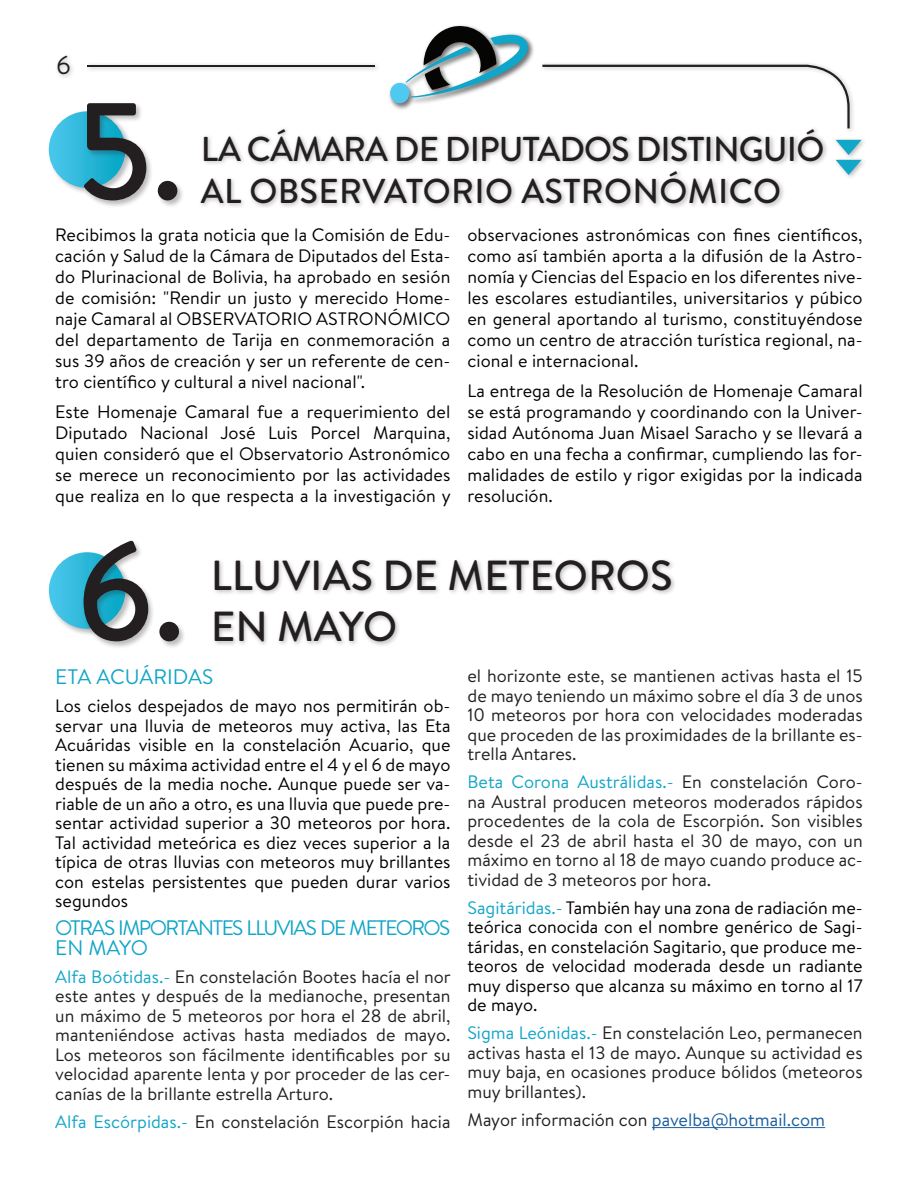
<style>
.page{position:relative;width:918px;height:1188px;background:#fff}
.page>*{position:absolute;margin:0;border:0;box-sizing:border-box;transform-origin:0 0}
.NUMERO{font:500 141px "Brandon Grotesque";color:#231f20}
.TITULAR{font:500 42px "Brandon Grotesque";color:#231f20}
.TITUAR_SEGUNDA_LINEA{font:500 34.5px "Brandon Grotesque";letter-spacing:-.025em;color:#231f20}
.TITUAR_SEGUNDA_LINEA-2{font:500 34.5px "Brandon Grotesque";letter-spacing:.01em;color:#231f20}
.t1{font:25.5px "Brandon Text";color:#231f20}
.Paragraph_Style_1{font:21px/19.5px "Brandon Text";letter-spacing:-.075em;color:#12a6c7}
.Paragraph_Style_1-2{font:21px "Brandon Text";color:#12a6c7}
.Paragraph_Style_1-3{font:18px/21px "Brandon Text";letter-spacing:.005em;color:#000;text-align:justify}
.Paragraph_Style_1-4{font:18px/19.5px "Brandon Text";color:#231f20;text-align:justify}
.s1{color:#12a6c7}
.s2{color:#175d9e}
</style>
<div class="page">
<div style="left:55px;top:52px;width:20px;height:28px;background:#231f20;opacity:.3"></div>
<div style="left:84px;top:61px;width:297px;height:12px;background:#231f20;opacity:.3"></div>
<hr style="left:87px;top:65px;width:288px;height:2px;background:#231f20">
<div style="left:833px;top:137px;width:34px;height:24px;background:#231f20;opacity:.3"></div>
<div style="left:833px;top:157px;width:34px;height:24px;background:#231f20;opacity:.3"></div>
<svg style="left:836px;top:140px;width:26px;height:35px"></svg>
<div style="left:539px;top:61px;width:317px;height:73px;background:#fafafa"></div>
<svg style="left:542px;top:64px;width:309px;height:66px"></svg>
<div style="left:420px;top:23px;width:83px;height:55px;background:#231f20;opacity:.3"></div>
<div style="left:408px;top:32px;width:126px;height:71px;background:#231f20;opacity:.3"></div>
<div style="left:387px;top:80px;width:28px;height:29px;background:#231f20;opacity:.3"></div>
<div style="left:390px;top:83px;width:19px;height:20px;background:#50c9f1;border-radius:50%"></div>
<div style="left:403px;top:44px;width:75px;height:44px;background:#231f20;opacity:.3"></div>
<svg style="left:406px;top:26px;width:122px;height:71px"></svg>
<div style="left:47px;top:551px;width:86px;height:85px;background:#231f20;opacity:.3"></div>
<div style="left:49px;top:552px;width:76px;height:77px;background:#3bbfe3;border-radius:38px"></div>
<div style="left:212px;top:558px;width:465px;height:90px;background:#231f20;opacity:.3"></div>
<div style="left:82px;top:539px;width:105px;height:110px;background:#231f20;opacity:.3"></div>
<hr style="left:652px;top:1127px;width:173px;height:1px;background:#175d9e">
<div style="left:198px;top:126px;width:630px;height:83px;background:#231f20;opacity:.3"></div>
<div style="left:47px;top:110px;width:86px;height:86px;background:#231f20;opacity:.3"></div>
<div style="left:49px;top:111px;width:76px;height:77px;background:#3bbfe3;border-radius:38px"></div>
<div style="left:82px;top:102px;width:103px;height:106px;background:#231f20;opacity:.3"></div>
<h3 class="t1" style="left:56px;top:47px;width:16px">6</h3>
<p class="NUMERO" style="left:77px;top:53px;width:109px">5.</p>
<p class="TITUAR_SEGUNDA_LINEA" style="left:201px;top:125px;width:625px">LA CÁMARA DE DIPUTADOS DISTINGUIÓ</p>
<p class="TITUAR_SEGUNDA_LINEA-2" style="left:201px;top:167px;width:582px">AL OBSERVATORIO ASTRONÓMICO</p>
<p class="Paragraph_Style_1-3" style="left:55px;top:224px;width:397px">Recibimos la grata noticia que la Comisión de Edu&shy;cación y Salud de la Cámara de Diputados del Esta&shy;do Plurinacional de Bolivia, ha aprobado en sesión de comisión: "Rendir un justo y merecido Home&shy;naje Camaral al OBSERVATORIO ASTRONÓMICO del departamento de Tarija en conmemoración a sus 39 años de creación y ser un referente de cen&shy;tro científico y cultural a nivel nacional".</p>
<p class="Paragraph_Style_1-3" style="left:55px;top:400px;width:397px">Este Homenaje Camaral fue a requerimiento del Diputado Nacional José Luis Porcel Marquina, quien consideró que el Observatorio Astronómico se merece un reconocimiento por las actividades que realiza en lo que respecta a la investigación y</p>
<p class="Paragraph_Style_1-3" style="left:467px;top:224px;width:397px">observaciones astronómicas con fines científicos, como así también aporta a la difusión de la Astro&shy;nomía y Ciencias del Espacio en los diferentes nive&shy;les escolares estudiantiles, universitarios y púbico en general aportando al turismo, constituyéndose como un centro de atracción turística regional, na&shy;cional e internacional.</p>
<p class="Paragraph_Style_1-3" style="left:467px;top:379px;width:397px">La entrega de la Resolución de Homenaje Camaral se está programando y coordinando con la Univer&shy;sidad Autónoma Juan Misael Saracho y se llevará a cabo en una fecha a confirmar, cumpliendo las for&shy;malidades de estilo y rigor exigidas por la indicada resolución.</p>
<p class="NUMERO" style="left:77px;top:494px;width:110px">6.</p>
<p class="TITULAR" style="left:211px;top:547px;width:463px">LLUVIAS DE METEOROS</p>
<p class="TITULAR" style="left:211px;top:598px;width:188px">EN MAYO</p>
<p class="Paragraph_Style_1-2" style="left:55px;top:663px;width:159px">ETA ACUÁRIDAS</p>
<p class="Paragraph_Style_1-3" style="left:55px;top:696px;width:397px;line-height:19.5px">Los cielos despejados de mayo nos permitirán ob&shy;servar una lluvia de meteoros muy activa, las Eta Acuáridas visible en la constelación Acuario, que tienen su máxima actividad entre el 4 y el 6 de mayo después de la media noche. Aunque puede ser va&shy;riable de un año a otro, es una lluvia que puede pre&shy;sentar actividad superior a 30 meteoros por hora.<br>Tal actividad meteórica es diez veces superior a la típica de otras lluvias con meteoros muy brillantes con estelas persistentes que pueden durar varios segundos</p>
<p class="Paragraph_Style_1" style="left:55px;top:918px;width:397px">OTRAS IMPORTANTES LLUVIAS DE METEOROS<br>EN MAYO</p>
<p class="Paragraph_Style_1-4" style="left:55px;top:966px;width:397px"><span class="s1">Alfa Boótidas.-</span> En constelación Bootes hacía el nor este antes y después de la medianoche, presentan un máximo de 5 meteoros por hora el 28 de abril, manteniéndose activas hasta mediados de mayo.<br>Los meteoros son fácilmente identificables por su velocidad aparente lenta y por proceder de las cer&shy;canías de la brillante estrella Arturo.</p>
<p class="Paragraph_Style_1-4" style="left:55px;top:1111px;width:397px"><span class="s1">Alfa Escórpidas.-</span> En constelación Escorpión hacia</p>
<p class="Paragraph_Style_1-4" style="left:468px;top:666px;width:397px">el horizonte este, se mantienen activas hasta el 15 de mayo teniendo un máximo sobre el día 3 de unos 10 meteoros por hora con velocidades moderadas que proceden de las proximidades de la brillante es&shy;trella Antares.</p>
<p class="Paragraph_Style_1-4" style="left:467px;top:772px;width:397px"><span class="s1">Beta Corona Austrálidas.-</span> En constelación Coro&shy;na Austral producen meteoros moderados rápidos procedentes de la cola de Escorpión. Son visibles desde el 23 de abril hasta el 30 de mayo, con un máximo en torno al 18 de mayo cuando produce ac&shy;tividad de 3 meteoros por hora.</p>
<p class="Paragraph_Style_1-3" style="left:467px;top:897px;width:397px;line-height:19.5px"><span class="s1">Sagitáridas.-</span> También hay una zona de radiación me&shy;teórica conocida con el nombre genérico de Sagi&shy;táridas, en constelación Sagitario, que produce me&shy;teoros de velocidad moderada desde un radiante muy disperso que alcanza su máximo en torno al 17 de mayo.</p>
<p class="Paragraph_Style_1-4" style="left:467px;top:1023px;width:397px"><span class="s1">Sigma Leónidas.-</span> En constelación Leo, permanecen activas hasta el 13 de mayo. Aunque su actividad es muy baja, en ocasiones produce bólidos (meteoros muy brillantes).</p>
<p class="Paragraph_Style_1-4" style="left:467px;top:1109px;width:359px">Mayor información con <span class="s2">pavelba@hotmail.com</span></p>
</div>
